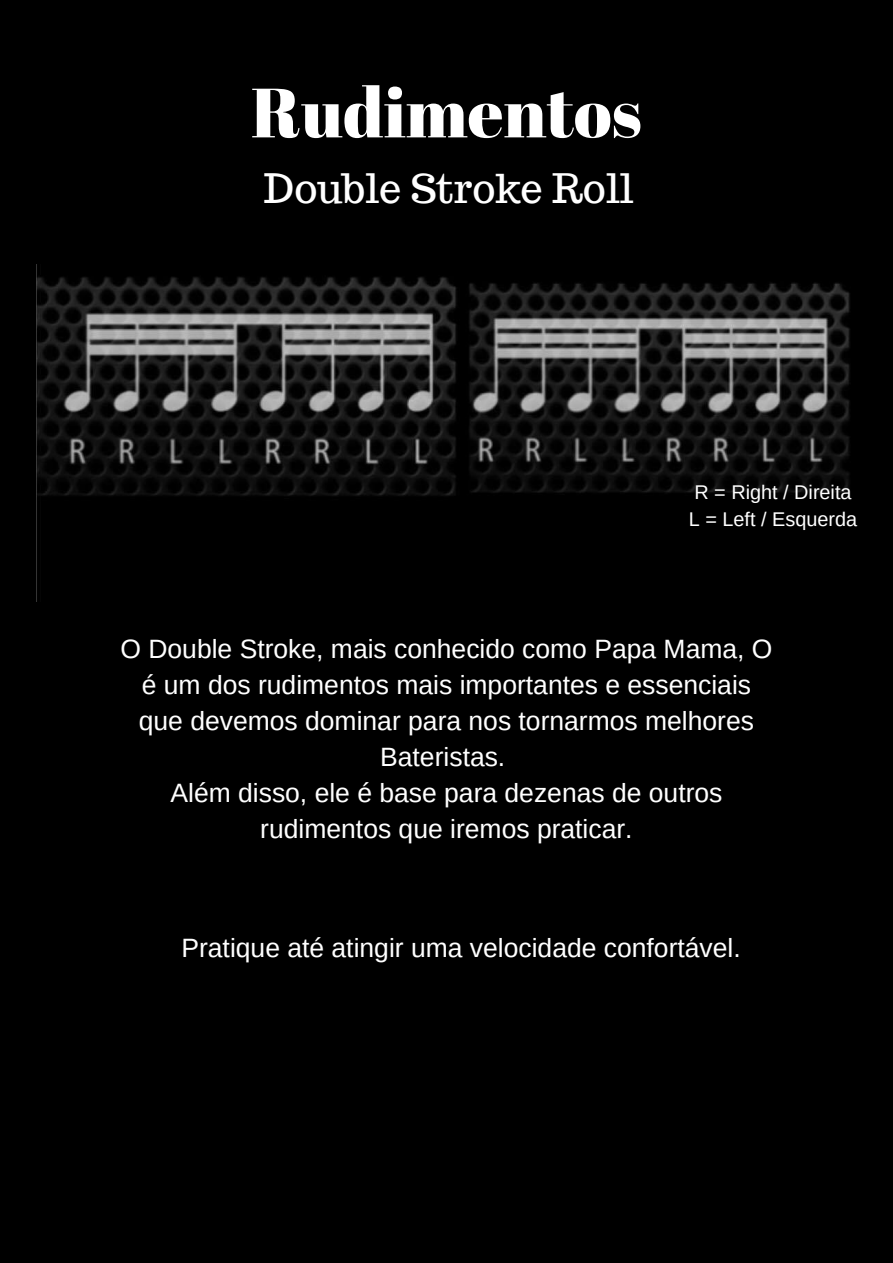
<style>
.page{position:relative;width:893px;height:1263px;background:#000}
.page>*{position:absolute;margin:0;border:0;box-sizing:border-box;transform-origin:0 0}
.t1{font:69.6px "Abril Fatface";color:#fff}
.t2{font:39.75px "Trocchi";color:#fff}
.t3{font:26.55px/36px "Arimo";color:#fff;text-align:center}
.t4{font:19.8px/27px "Arimo";color:#fff}
</style>
<div class="page">
<img style="left:36px;top:265px;width:814px;height:336px">
<h1 class="t1" style="left:251px;top:64px;width:392px">Rudimentos</h1>
<h2 class="t2" style="left:264px;top:162px;width:371px">Double Stroke Roll</h2>
<p class="t4" style="left:689px;top:478px;width:170px">R = Right / Direita<br>L = Left / Esquerda</p>
<p class="t3" style="left:120px;top:630px;width:653px">O Double Stroke, mais conhecido como Papa Mama, O é um dos rudimentos mais importantes e essenciais que devemos dominar para nos tornarmos melhores Bateristas.<br>Além disso, ele é base para dezenas de outros rudimentos que iremos praticar.</p>
<p class="t3" style="left:181px;top:930px;width:561px">Pratique até atingir uma velocidade confortável.</p>
</div>
